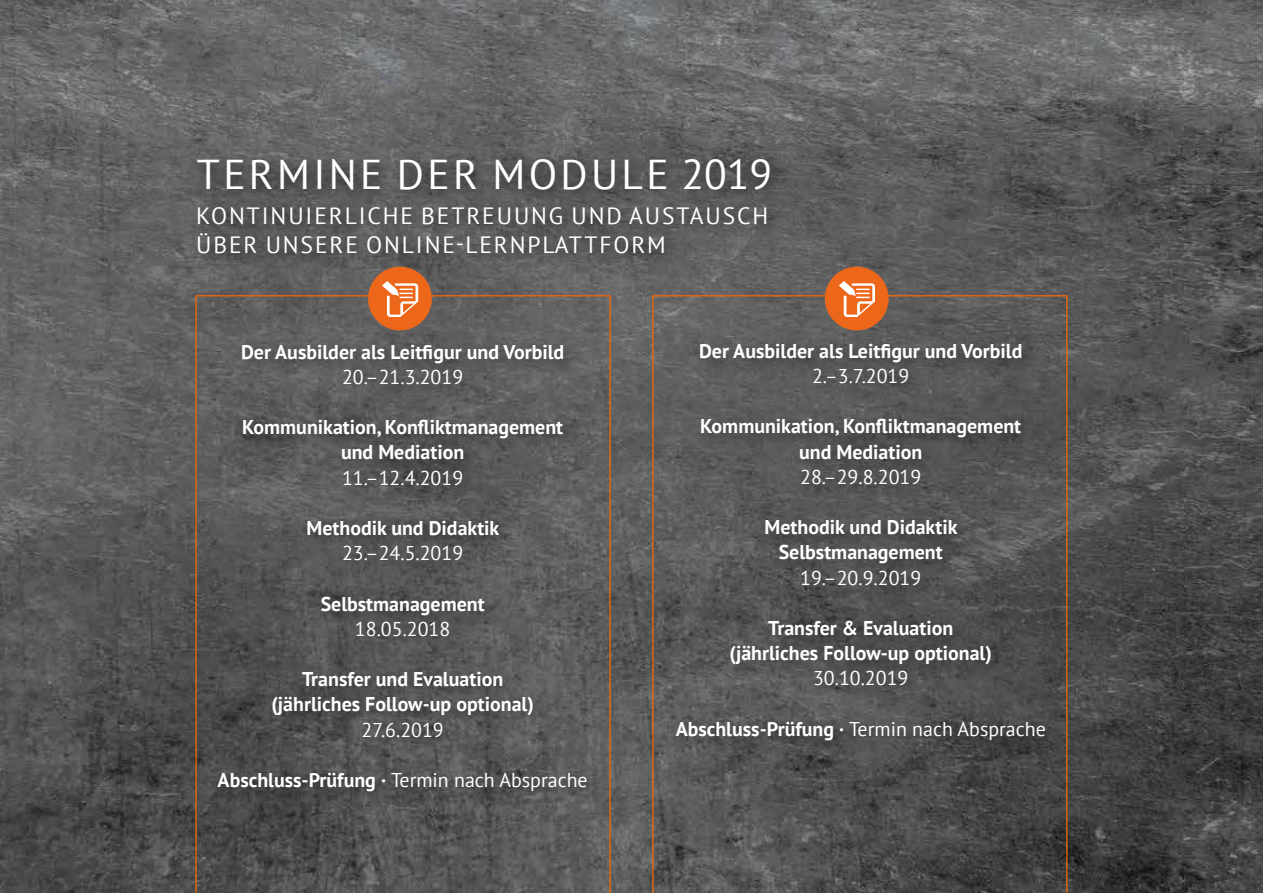
<style>
.page{position:relative;width:1263px;height:893px;background:#fff}
.page>*{position:absolute;margin:0;border:0;box-sizing:border-box;transform-origin:0 0}
.t1{font:41.7px "PT Sans";letter-spacing:.08em;color:#fff}
.t2{font:23.55px/29px "PT Sans";letter-spacing:.08em;color:#fff}
.t3{font:700 19.95px/25.2px "PT Sans";color:#fff;text-align:center}
.t4{font:19.95px "PT Sans";color:#fff}
.s1{font-weight:700}
</style>
<div class="page">
<img style="left:0;top:0;width:1263px;height:893px">
<div style="left:189px;top:149px;width:599px;height:59px;background:#000;opacity:.75"></div>
<div style="left:188px;top:198px;width:597px;height:74px;background:#000;opacity:.75"></div>
<svg style="left:195px;top:295px;width:416px;height:598px;background:#585756"></svg>
<div style="left:368px;top:267px;width:64px;height:63px;background:#ec671a;border-radius:50%"></div>
<svg style="left:382px;top:281px;width:36px;height:36px"></svg>
<svg style="left:652px;top:295px;width:415px;height:598px;background:#545352"></svg>
<div style="left:825px;top:267px;width:64px;height:63px;background:#ec671a;border-radius:50%"></div>
<svg style="left:839px;top:281px;width:36px;height:36px"></svg>
<h1 class="t1" style="left:197px;top:147px;width:577px">TERMINE DER MODULE 2019</h1>
<p class="t2" style="left:196px;top:201px;width:574px">KONTINUIERLICHE BETREUUNG UND AUSTAUSCH<br>ÜBER UNSERE ONLINE-LERNPLATTFORM</p>
<p class="t3" style="left:241px;top:339px;width:325px">Der Ausbilder als Leitfigur und Vorbild</p>
<p class="t4" style="left:342px;top:364px;width:123px">20.–21.3.2019</p>
<p class="t3" style="left:242px;top:414px;width:322px">Kommunikation, Konfliktmanagement und Mediation</p>
<p class="t4" style="left:342px;top:465px;width:123px">11.–12.4.2019</p>
<p class="t3" style="left:306px;top:515px;width:194px">Methodik und Didaktik</p>
<p class="t4" style="left:342px;top:540px;width:123px">23.–24.5.2019</p>
<p class="t3" style="left:321px;top:591px;width:165px">Selbstmanagement</p>
<p class="t4" style="left:355px;top:616px;width:97px">18.05.2018</p>
<p class="t3" style="left:271px;top:666px;width:264px">Transfer und Evaluation (jährliches Follow-up optional)</p>
<p class="t4" style="left:361px;top:717px;width:84px">27.6.2019</p>
<p class="t4" style="left:218px;top:767px;width:372px"><span class="s1">Abschluss-Prüfung ·</span> Termin nach Absprache</p>
<p class="t3" style="left:699px;top:338px;width:325px">Der Ausbilder als Leitfigur und Vorbild</p>
<p class="t4" style="left:812px;top:363px;width:99px">2.–3.7.2019</p>
<p class="t3" style="left:700px;top:413px;width:322px">Kommunikation, Konfliktmanagement und Mediation</p>
<p class="t4" style="left:800px;top:464px;width:123px">28.–29.8.2019</p>
<p class="t3" style="left:764px;top:514px;width:194px">Methodik und Didaktik<br>Selbstmanagement</p>
<p class="t4" style="left:800px;top:565px;width:123px">19.–20.9.2019</p>
<p class="t3" style="left:729px;top:615px;width:264px">Transfer &amp; Evaluation (jährliches Follow-up optional)</p>
<p class="t4" style="left:813px;top:665px;width:97px">30.10.2019</p>
<p class="t4" style="left:676px;top:716px;width:372px"><span class="s1">Abschluss-Prüfung ·</span> Termin nach Absprache</p>
</div>
